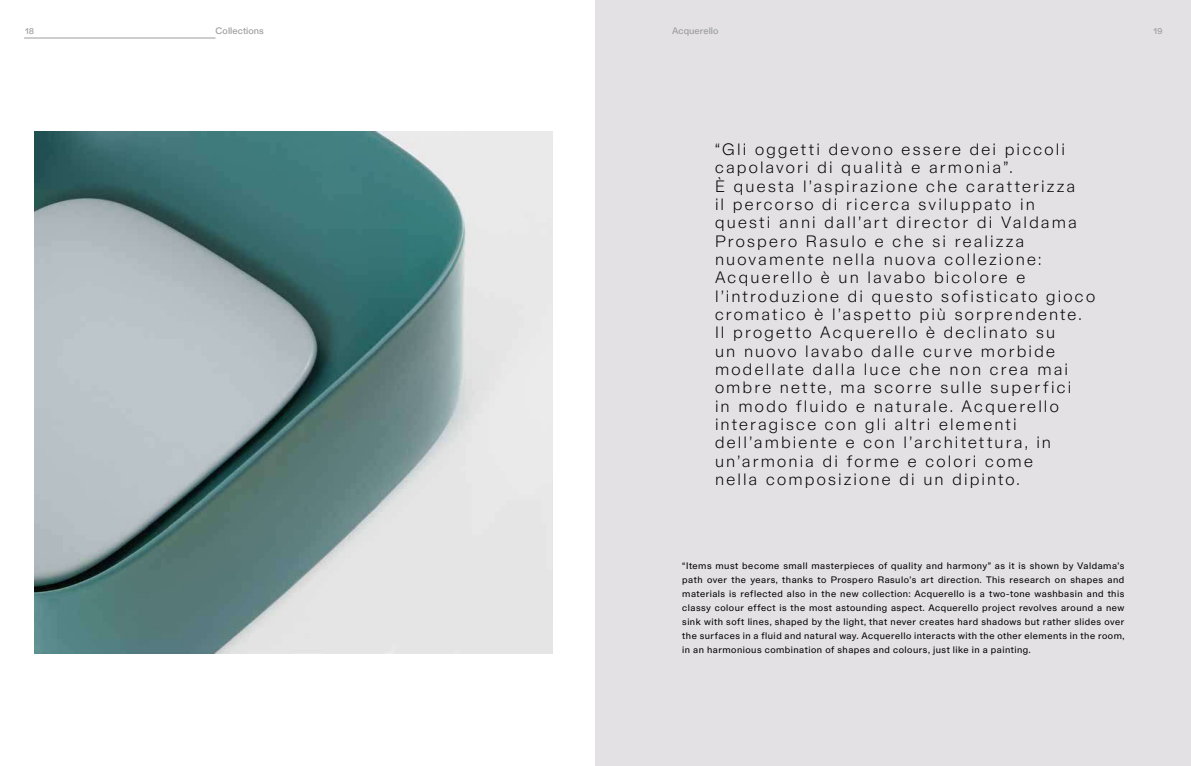
<style>
.page{position:relative;width:1191px;height:766px;background:#fff}
.page>*{position:absolute;margin:0;border:0;box-sizing:border-box;transform-origin:0 0}
.t1{font:300 15.8px/18.3px "Alpha";letter-spacing:.135em;color:#000}
.t2{font:9px/14px "Alpha";letter-spacing:.055em;color:#000;text-align:justify}
.t3{font:9px "Alpha";letter-spacing:.005em;color:#9d9d9c}
.t4{font:8px "Alpha";color:#9d9d9c}
</style>
<div class="page">
<div style="left:595px;top:0;width:596px;height:765px;background:#e3e1e4"></div>
<img style="left:34px;top:132px;width:519px;height:521px">
<hr style="left:24px;top:38px;width:191px;height:1px;background:#9d9d9c">
<p class="t4" style="left:25px;top:25px;width:11px">18</p>
<p class="t3" style="left:215px;top:24px;width:50px">Collections</p>
<p class="t4" style="left:1153px;top:25px;width:11px">19</p>
<p class="t3" style="left:672px;top:24px;width:48px">Acquerello</p>
<p class="t1" style="left:715px;top:138px;width:381px">“Gli oggetti devono essere dei piccoli capolavori di qualità e armonia”.<br>È questa l’aspirazione che caratterizza<br>il percorso di ricerca sviluppato in<br>questi anni dall’art director di Valdama Prospero Rasulo e che si realizza nuovamente nella nuova collezione:<br>Acquerello è un lavabo bicolore e l’introduzione di questo sofisticato gioco cromatico è l’aspetto più sorprendente.<br>Il progetto Acquerello è declinato su<br>un nuovo lavabo dalle curve morbide modellate dalla luce che non crea mai ombre nette, ma scorre sulle superfici<br>in modo fluido e naturale. Acquerello interagisce con gli altri elementi dell’ambiente e con l’architettura, in un’armonia di forme e colori come<br>nella composizione di un dipinto.</p>
<p class="t2" style="left:682px;top:557px;width:443px">“Items must become small masterpieces of quality and harmony” as it is shown by Valdama’s path over the years, thanks to Prospero Rasulo’s art direction. This research on shapes and materials is reflected also in the new collection: Acquerello is a two-tone washbasin and this classy colour effect is the most astounding aspect. Acquerello project revolves around a new sink with soft lines, shaped by the light, that never creates hard shadows but rather slides over the surfaces in a fluid and natural way. Acquerello interacts with the other elements in the room, in an harmonious combination of shapes and colours, just like in a painting.</p>
</div>
